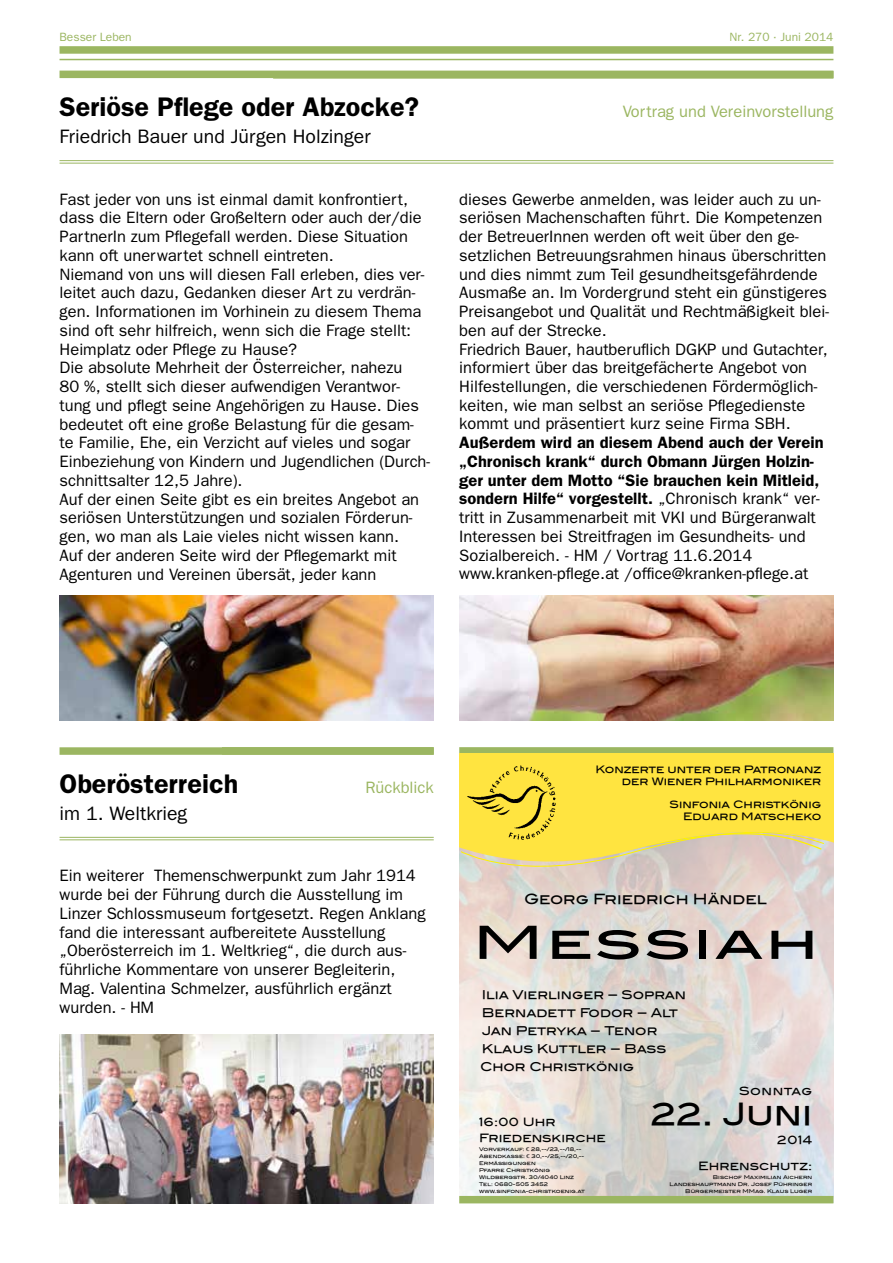
<style>
.page{position:relative;width:893px;height:1263px;background:#fff}
.page>*{position:absolute;margin:0;border:0;box-sizing:border-box;transform-origin:0 0}
.t1{font:45.75px "Blair Md ITCTT Medium";letter-spacing:.045em;color:#000;scale:1.25 1}
.t2{font:30.45px "Blair Md ITCTT Medium";color:#000}
.t3{font:600 27px "Franklin Gothic";color:#000}
.t4{font:19.5px "Franklin Gothic";color:#000}
.t5{font:16.5px/18.8px "Franklin Gothic";color:#000}
.t6{font:16.5px "Franklin Gothic";color:#9bb661}
.t7{font:13.95px "Blair Md ITCTT Medium";color:#000}
.t8{font:12.15px/18.1px "Blair Md ITCTT Medium";color:#000}
.t9{font:12px "Franklin Gothic";color:#9bb661}
.t10{font:11.4px/15.6px "Blair Md ITCTT Medium";color:#000}
.t11{font:11.4px "Blair Md ITCTT Medium";letter-spacing:.04em;color:#000}
.t12{font:10.2px/12.1px "Blair Md ITCTT Medium";color:#000;text-align:right}
.t13{font:5.1px/7.1px "Blair Md ITCTT Medium";color:#000}
.s1{font-weight:600}
.s2{font-family:"Verdana"}
</style>
<div class="page">
<div style="left:60px;top:71px;width:773px;height:7px;background:#9bb661"></div>
<hr style="left:60px;top:160px;width:773px;height:1px;background:#9bb661">
<hr style="left:60px;top:163px;width:773px;height:1px;background:#9bb661">
<div style="left:459px;top:747px;width:374px;height:8px;background:#9bb661"></div>
<div style="left:60px;top:46px;width:773px;height:8px;background:#9bb661"></div>
<hr style="left:60px;top:59px;width:773px;height:1px;background:#9bb661">
<div style="left:273px;top:71px;width:560px;height:8px;background:#9bb661"></div>
<img style="left:459px;top:595px;width:374px;height:125px">
<img style="left:60px;top:595px;width:374px;height:125px">
<div style="left:60px;top:747px;width:374px;height:8px;background:#9bb661"></div>
<hr style="left:60px;top:837px;width:374px;height:1px;background:#9bb661">
<hr style="left:60px;top:839px;width:374px;height:1px;background:#9bb661">
<img style="left:60px;top:1035px;width:374px;height:168px">
<img style="left:459px;top:876px;width:374px;height:320px">
<svg style="left:459px;top:753px;width:374px;height:123px;background:#f4dd63"></svg>
<img style="left:466px;top:765px;width:91px;height:75px">
<div style="left:459px;top:1196px;width:374px;height:7px;background:#9bb661"></div>
<p class="t9" style="left:60px;top:30px;width:74px">Besser Leben</p>
<p class="t9" style="left:730px;top:30px;width:105px">Nr. 270 · Juni 2014</p>
<h3 class="t3" style="left:60px;top:91px;width:361px">Seriöse Pflege oder Abzocke?</h3>
<p class="t4" style="left:60px;top:126px;width:313px">Friedrich Bauer und Jürgen Holzinger</p>
<p class="t6" style="left:623px;top:102px;width:212px">Vortrag und Vereinvorstellung</p>
<p class="t5" style="left:60px;top:190px;width:372px">Fast jeder von uns ist einmal damit konfrontiert, dass die Eltern oder Großeltern oder auch der/die PartnerIn zum Pflegefall werden. Diese Situation kann oft unerwartet schnell eintreten.<br>Niemand von uns will diesen Fall erleben, dies ver&shy;leitet auch dazu, Gedanken dieser Art zu verdrän&shy;gen. Informationen im Vorhinein zu diesem Thema sind oft sehr hilfreich, wenn sich die Frage stellt:<br>Heimplatz oder Pflege zu Hause?<br>Die absolute Mehrheit der Österreicher, nahezu<br>80 %, stellt sich dieser aufwendigen Verantwor&shy;tung und pflegt seine Angehörigen zu Hause. Dies bedeutet oft eine große Belastung für die gesam&shy;te Familie, Ehe, ein Verzicht auf vieles und sogar Einbeziehung von Kindern und Jugendlichen (Durch&shy;schnittsalter 12,5 Jahre).<br>Auf der einen Seite gibt es ein breites Angebot an seriösen Unterstützungen und sozialen Förderun&shy;gen, wo man als Laie vieles nicht wissen kann.<br>Auf der anderen Seite wird der Pflegemarkt mit Agenturen und Vereinen übersät, jeder kann</p>
<p class="t5" style="left:459px;top:190px;width:371px">dieses Gewerbe anmelden, was leider auch zu un&shy;seriösen Machenschaften führt. Die Kompetenzen der BetreuerInnen werden oft weit über den ge&shy;setzlichen Betreuungsrahmen hinaus überschritten und dies nimmt zum Teil gesundheitsgefährdende Ausmaße an. Im Vordergrund steht ein günstigeres Preisangebot und Qualität und Rechtmäßigkeit blei&shy;ben auf der Strecke.<br>Friedrich Bauer, hautberuflich DGKP und Gutachter, informiert über das breitgefächerte Angebot von Hilfestellungen, die verschiedenen Fördermöglich&shy;keiten, wie man selbst an seriöse Pflegedienste kommt und präsentiert kurz seine Firma SBH.</p>
<p class="t5" style="left:459px;top:433px;width:366px"><span class="s1">Außerdem wird an diesem Abend auch der Verein „Chronisch krank“ durch Obmann Jürgen Holzin&shy;ger unter dem Motto “Sie brauchen kein Mitleid, sondern Hilfe“ vorgestellt.</span> „Chronisch krank“ ver&shy;tritt in Zusammenarbeit mit VKI und Bürgeranwalt Interessen bei Streitfragen im Gesundheits- und Sozialbereich. - HM / Vortrag 11.6.2014 www.kranken-pflege.at /office@kranken-pflege.at</p>
<h3 class="t3" style="left:60px;top:768px;width:180px">Oberösterreich</h3>
<p class="t4" style="left:60px;top:802px;width:129px">im 1. Weltkrieg</p>
<p class="t6" style="left:365px;top:778px;width:70px">Rückblick</p>
<p class="t5" style="left:60px;top:866px;width:368px">Ein weiterer Themenschwerpunkt zum Jahr 1914 wurde bei der Führung durch die Ausstellung im Linzer Schlossmuseum fortgesetzt. Regen Anklang fand die interessant aufbereitete Ausstellung „Oberösterreich im 1. Weltkrieg“, die durch aus&shy;führliche Kommentare von unserer Begleiterin, Mag. Valentina Schmelzer, ausführlich ergänzt wurden. - HM</p>
<p class="t12" style="left:596px;top:763px;width:227px">Konzerte unter der Patronanz der Wiener Philharmoniker</p>
<p class="t12" style="left:670px;top:798px;width:153px">Sinfonia Christkönig<br>Eduard Matscheko</p>
<p class="t7" style="left:524px;top:890px;width:244px">Georg Friedrich Händel</p>
<h1 class="t1" style="left:473px;top:915px;width:278px">Messiah</h1>
<p class="t8" style="left:480px;top:985px;width:208px">Ilia Vierlinger – Sopran<br>Bernadett Fodor – Alt<br>Jan Petryka – Tenor<br>Klaus Kuttler – Bass<br>Chor Christkönig</p>
<p class="t10" style="left:479px;top:1114px;width:128px">16:00 Uhr<br>Friedenskirche</p>
<p class="t13" style="left:479px;top:1146px;width:107px">Vorverkauf: <span class="s2">€</span> 28,--/23,--/18,--<br>Abendkasse: <span class="s2">€</span> 30,--/25,--/20,--<br>Ermäßigungen<br>Pfarre Christkönig<br>Wildbergstr. 30/4040 Linz<br>Tel: 0680-505 3452 www.sinfonia-christkoenig.at</p>
<p class="t11" style="left:739px;top:1084px;width:75px">Sonntag</p>
<h2 class="t2" style="left:651px;top:1096px;width:163px">22. Juni</h2>
<p class="t10" style="left:777px;top:1132px;width:37px">2014</p>
<p class="t10" style="left:698px;top:1158px;width:116px">Ehrenschutz:</p>
<p class="t13" style="left:669px;top:1173px;width:144px;text-align:right">Bischof Maximilian Aichern<br>Landeshauptmann Dr. Josef Pühringer<br>Bürgermeister MMag. Klaus Luger</p>
</div>
